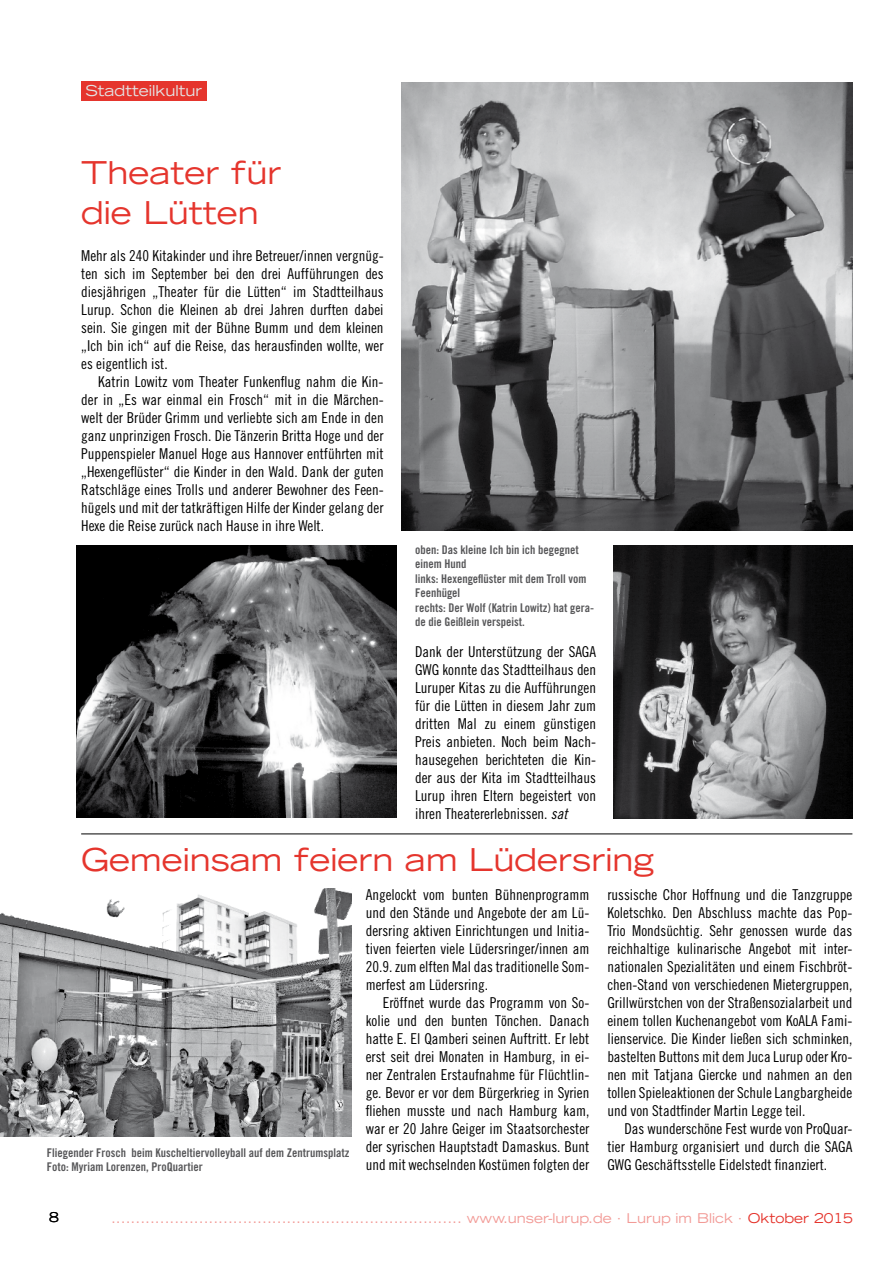
<style>
.page{position:relative;width:893px;height:1263px;background:#fff}
.page>*{position:absolute;margin:0;border:0;box-sizing:border-box;transform-origin:0 0}
.t1{font:expanded 31.5px/39px "Trade Gothic LH";color:#e5352d}
.t2{font:15px/18px "Trade Gothic Cond Eighteen";color:#000;text-align:justify}
.t3{font:expanded 15px "Trade Gothic LH";color:#e3e4e4}
.t4{font:expanded 13.5px "Trade Gothic LH";color:#f29a96}
.t5{font:expanded 13.5px "Trade Gothic LH";color:#000}
.t6{font:12px/14.4px "Trade Gothic Bold Cond Twenty";color:#58585a}
.s1{font-family:"Trade Gothic Cond Eighteen Obl"}
.s2{color:#e5352d}
</style>
<div class="page">
<div style="left:81px;top:81px;width:125px;height:20px;background:#e5352d"></div>
<img style="left:0;top:889px;width:352px;height:247px">
<img style="left:402px;top:82px;width:450px;height:449px">
<img style="left:614px;top:545px;width:238px;height:274px">
<img style="left:77px;top:545px;width:320px;height:273px">
<hr style="left:81px;top:833px;width:771px;height:1px;background:#000">
<p class="t3" style="left:85px;top:81px;width:118px">Stadtteilkultur</p>
<h1 class="t1" style="left:81px;top:153px;width:202px">Theater für die Lütten</h1>
<p class="t2" style="left:81px;top:246px;width:304px">Mehr als 240 Kitakinder und ihre Betreuer/innen vergnüg&shy;ten sich im September bei den drei Aufführungen des diesjährigen „Theater für die Lütten“ im Stadtteilhaus Lurup. Schon die Kleinen ab drei Jahren durften dabei sein. Sie gingen mit der Bühne Bumm und dem kleinen „Ich bin ich“ auf die Reise, das herausfinden wollte, wer es eigentlich ist.</p>
<p class="t2" style="left:81px;top:372px;width:304px;text-indent:17px">Katrin Lowitz vom Theater Funkenflug nahm die Kin&shy;der in „Es war einmal ein Frosch“ mit in die Märchen&shy;welt der Brüder Grimm und verliebte sich am Ende in den ganz unprinzigen Frosch. Die Tänzerin Britta Hoge und der Puppenspieler Manuel Hoge aus Hannover entführten mit „Hexengeflüster“ die Kinder in den Wald. Dank der guten Ratschläge eines Trolls und anderer Bewohner des Feen&shy;hügels und mit der tatkräftigen Hilfe der Kinder gelang der Hexe die Reise zurück nach Hause in ihre Welt.</p>
<p class="t6" style="left:415px;top:542px;width:181px">oben: Das kleine Ich bin ich begegnet einem Hund<br>links: Hexengeflüster mit dem Troll vom<br>Feenhügel<br>rechts: Der Wolf (Katrin Lowitz) hat gera&shy;de die Geißlein verspeist.</p>
<p class="t2" style="left:415px;top:642px;width:183px">Dank der Unterstützung der SAGA GWG konnte das Stadtteilhaus den Luruper Kitas zu die Aufführungen für die Lütten in diesem Jahr zum dritten Mal zu einem günstigen Preis anbieten. Noch beim Nach&shy;hausegehen berichteten die Kin&shy;der aus der Kita im Stadtteilhaus Lurup ihren Eltern begeistert von ihren Theatererlebnissen. <span class="s1">sat</span></p>
<h1 class="t1" style="left:81px;top:839px;width:575px">Gemeinsam feiern am Lüdersring</h1>
<p class="t2" style="left:607px;top:885px;width:247px">russische Chor Hoffnung und die Tanzgruppe Koletschko. Den Abschluss machte das Pop-Trio Mondsüchtig. Sehr genossen wurde das reichhaltige kulinarische Angebot mit inter&shy;nationalen Spezialitäten und einem Fischbröt&shy;chen-Stand von verschiedenen Mietergruppen, Grillwürstchen von der Straßensozialarbeit und einem tollen Kuchenangebot vom KoALA Fami&shy;lienservice. Die Kinder ließen sich schminken, bastelten Buttons mit dem Juca Lurup oder Kro&shy;nen mit Tatjana Giercke und nahmen an den tollen Spieleaktionen der Schule Langbargheide und von Stadtfinder Martin Legge teil.</p>
<p class="t2" style="left:607px;top:1119px;width:247px;text-indent:17px">Das wunderschöne Fest wurde von ProQuar&shy;tier Hamburg organisiert und durch die SAGA GWG Geschäftsstelle Eidelstedt finanziert.</p>
<p class="t2" style="left:366px;top:885px;width:225px">Angelockt vom bunten Bühnenprogramm und den Stände und Angebote der am Lü&shy;dersring aktiven Einrichtungen und Initia&shy;tiven feierten viele Lüdersringer/innen am 20.9. zum elften Mal das traditionelle Som&shy;merfest am Lüdersring.</p>
<p class="t2" style="left:366px;top:993px;width:225px;text-indent:17px">Eröffnet wurde das Programm von So&shy;kolie und den bunten Tönchen. Danach hatte E. El Qamberi seinen Auftritt. Er lebt erst seit drei Monaten in Hamburg, in ei&shy;ner Zentralen Erstaufnahme für Flüchtlin&shy;ge. Bevor er vor dem Bürgerkrieg in Syrien fliehen musste und nach Hamburg kam, war er 20 Jahre Geiger im Staatsorchester der syrischen Hauptstadt Damaskus. Bunt und mit wechselnden Kostümen folgten der</p>
<p class="t6" style="left:47px;top:1145px;width:304px">Fliegender Frosch beim Kuscheltiervolleyball auf dem Zentrumsplatz<br>Foto: Myriam Lorenzen, ProQuartier</p>
<p class="t5" style="left:49px;top:1209px;width:11px">8</p>
<p class="t4" style="left:111px;top:1209px;width:6px">........................................................................</p>
<p class="t4" style="left:467px;top:1209px;width:388px">www. unser-lurup. de · Lurup im Blick · <span class="s2">Oktober 2015</span></p>
</div>
